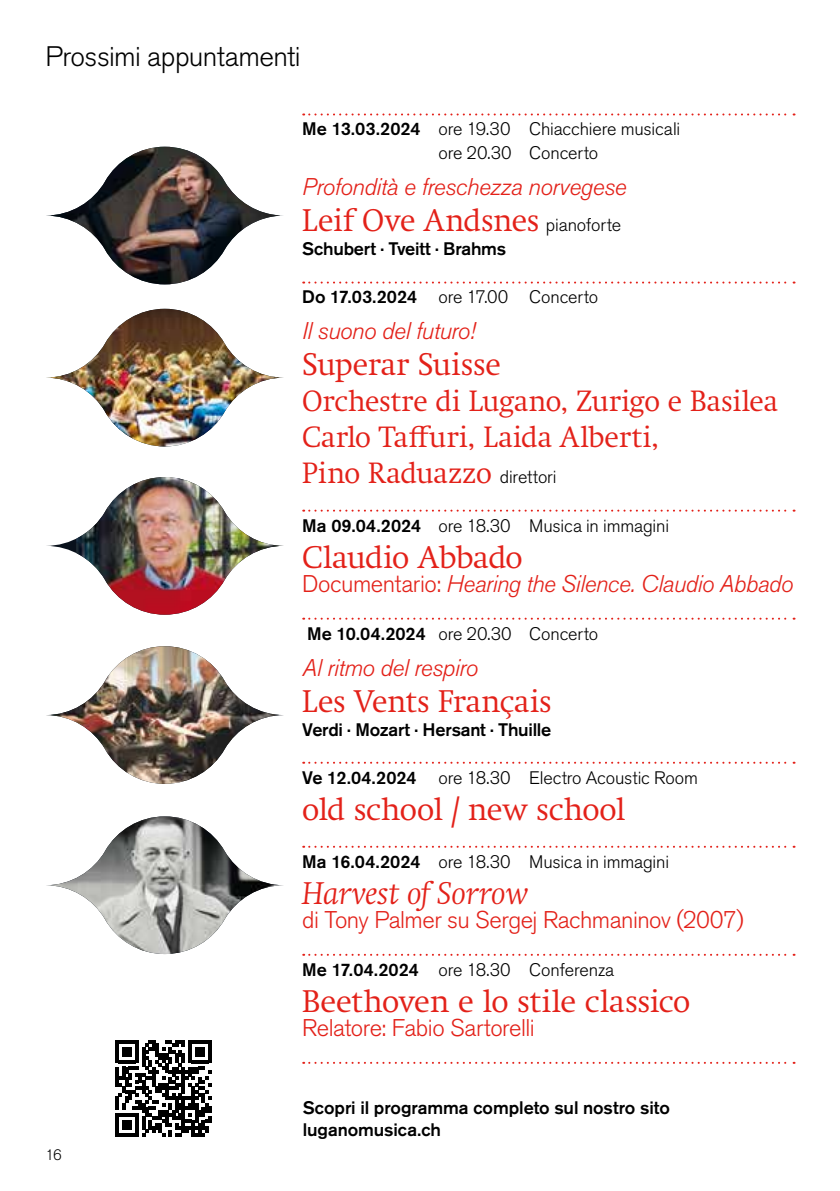
<style>
.page{position:relative;width:840px;height:1191px;background:#fff}
.page>*{position:absolute;margin:0;border:0;box-sizing:border-box;transform-origin:0 0}
.t1{font:300 32px "Swift Neue LT Pro";letter-spacing:-.01em;color:#e32119}
.t2{font:italic 300 32px "Swift Neue LT Pro";letter-spacing:-.005em;color:#e32119}
.t3{font:300 30px/36px "Swift Neue LT Pro";color:#e32119}
.t4{font:300 28px "Akzidenz Grotesk Pro";letter-spacing:-.02em;color:#000}
.t5{font:italic 300 24px "Akzidenz Grotesk Pro";letter-spacing:-.02em;color:#e32119}
.t6{font:300 24px "Akzidenz Grotesk Pro";letter-spacing:-.02em;color:#e32119}
.t7{font:300 18px/24px "Akzidenz Grotesk Pro";letter-spacing:-.005em;color:#000}
.t8{font:500 18px/22px "Akzidenz Grotesk Pro";letter-spacing:-.01em;color:#000}
.t9{font:300 15px "Akzidenz Grotesk Pro";color:#000}
.s1{font-weight:500}
.s2{font-family:"Akzidenz Grotesk Pro";font-size:18px;color:#000}
.s3{font-style:normal}
</style>
<div class="page">
<svg style="left:115px;top:1040px;width:96px;height:96px"></svg>
<svg style="left:303px;top:113px;width:491px;height:2px"></svg>
<svg style="left:303px;top:281px;width:491px;height:2px"></svg>
<svg style="left:303px;top:509px;width:491px;height:2px"></svg>
<svg style="left:303px;top:617px;width:491px;height:2px"></svg>
<svg style="left:303px;top:761px;width:491px;height:2px"></svg>
<svg style="left:303px;top:845px;width:491px;height:2px"></svg>
<svg style="left:303px;top:953px;width:491px;height:2px"></svg>
<svg style="left:303px;top:1061px;width:491px;height:2px"></svg>
<img style="left:46px;top:147px;width:234px;height:137px">
<img style="left:46px;top:309px;width:238px;height:137px">
<svg style="left:46px;top:538px;width:30px;height:15px"></svg>
<img style="left:76px;top:477px;width:208px;height:137px">
<img style="left:46px;top:646px;width:238px;height:138px">
<img style="left:46px;top:816px;width:237px;height:138px">
<h3 class="t4" style="left:45px;top:38px;width:257px">Prossimi appuntamenti</h3>
<p class="t7" style="left:438px;top:117px;width:243px;text-indent:-136px"><span class="s1">Me 13.03.2024</span> ore 19.30 Chiacchiere musicali ore 20.30 Concerto</p>
<h3 class="t5" style="left:302px;top:171px;width:325px">Profondità e freschezza norvegese</h3>
<h1 class="t1" style="left:302px;top:202px;width:320px">Leif Ove Andsnes <span class="s2">pianoforte</span></h1>
<p class="t8" style="left:302px;top:238px;width:205px">Schubert . Tveitt . Brahms</p>
<p class="t7" style="left:302px;top:285px;width:297px"><span class="s1">Do 17.03.2024</span> ore 17.00 Concerto</p>
<h3 class="t5" style="left:302px;top:315px;width:175px">Il suono del futuro!</h3>
<h1 class="t1" style="left:302px;top:346px;width:200px">Superar Suisse</h1>
<h2 class="t3" style="left:302px;top:383px;width:477px">Orchestre di Lugano, Zurigo e Basilea<br>Carlo Taffuri, Laida Alberti,<br>Pino Raduazzo <span class="s2">direttori</span></h2>
<p class="t7" style="left:302px;top:513px;width:368px"><span class="s1">Ma 09.04.2024</span> ore 18.30 Musica in immagini</p>
<h1 class="t1" style="left:302px;top:538px;width:222px">Claudio Abbado</h1>
<h3 class="t5" style="left:302px;top:567px;width:492px"><span class="s3">Documentario:</span> Hearing the Silence. Claudio Abbado</h3>
<p class="t7" style="left:307px;top:621px;width:292px"><span class="s1">Me 10.04.2024</span> ore 20.30 Concerto</p>
<h3 class="t5" style="left:302px;top:651px;width:177px">Al ritmo del respiro</h3>
<h1 class="t1" style="left:302px;top:682px;width:251px">Les Vents Français</h1>
<p class="t8" style="left:302px;top:718px;width:250px">Verdi . Mozart . Hersant . Thuille</p>
<p class="t7" style="left:302px;top:765px;width:397px"><span class="s1">Ve 12.04.2024</span> ore 18.30 Electro Acoustic Room</p>
<h1 class="t1" style="left:302px;top:790px;width:324px">old school / new school</h1>
<p class="t7" style="left:302px;top:849px;width:368px"><span class="s1">Ma 16.04.2024</span> ore 18.30 Musica in immagini</p>
<h1 class="t2" style="left:302px;top:873px;width:227px">Harvest of Sorrow</h1>
<h3 class="t6" style="left:302px;top:903px;width:443px">di Tony Palmer su Sergej Rachmaninov (2007)</h3>
<p class="t7" style="left:302px;top:957px;width:313px"><span class="s1">Me 17.04.2024</span> ore 18.30 Conferenza</p>
<h1 class="t1" style="left:302px;top:982px;width:389px">Beethoven e lo stile classico</h1>
<h3 class="t6" style="left:302px;top:1011px;width:234px">Relatore: Fabio Sartorelli</h3>
<p class="t9" style="left:45px;top:1145px;width:18px">16</p>
<p class="t8" style="left:302px;top:1096px;width:368px">Scopri il programma completo sul nostro sito luganomusica.ch</p>
</div>
